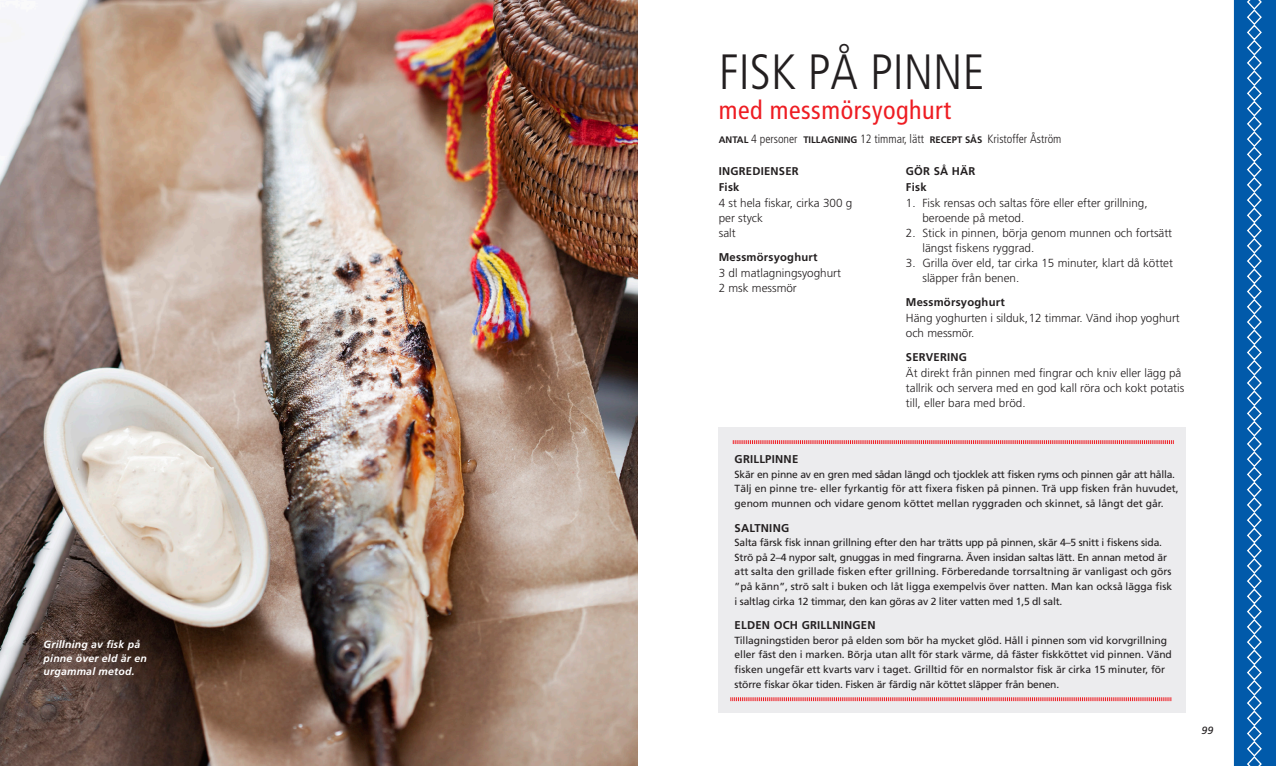
<style>
.page{position:relative;width:1276px;height:766px;background:#fff}
.page>*{position:absolute;margin:0;border:0;box-sizing:border-box;transform-origin:0 0}
.Receptrubbe{font:300 condensed 49.5px "Frutiger";color:#231f20}
.recept_rubbe_2{font:condensed 25.95px "Frutiger";letter-spacing:.02em;color:#ee1d23}
._4_personer{font:300 condensed 12px "Frutiger";color:#231f20}
.receptbeskrivning{font:300 11.7px/15px "Frutiger";color:#231f20}
.receptrubbe_i_löptex{font:700 11.25px "Frutiger";letter-spacing:.02em;color:#231f20}
.Rubbe_inforuta_recep{font:700 11.25px "Frutiger";letter-spacing:.02em;color:#231f20}
.GÖR_SÅ_HÄR{font:700 11.25px "Frutiger";letter-spacing:.02em;color:#231f20}
.Negativ_bildtext{font:italic 700 10.5px/13.5px "Frutiger";letter-spacing:.02em;color:#fff}
.t1{font:italic 10.5px "Frutiger";color:#231f20}
.Text_i_inforuta{font:10.35px/14.5px "Frutiger";letter-spacing:-.005em;color:#231f20}
.s1{font-weight:700;font-stretch:normal;font-size:9.45px}
</style>
<div class="page">
<img style="left:0;top:0;width:638px;height:765px">
<div style="left:719px;top:427px;width:467px;height:285px;background:#ececee"></div>
<svg style="left:730px;top:697px;width:441px;height:4px;background:#ec878b"></svg>
<svg style="left:732px;top:440px;width:442px;height:4px;background:#ec8488"></svg>
<div style="left:1234px;top:0;width:42px;height:765px;background:#015aaa"></div>
<svg style="left:1247px;top:0;width:15px;height:765px"></svg>
<p class="Negativ_bildtext" style="left:44px;top:637px;width:105px">Grillning av fisk på pinne över eld är en urgammal metod.</p>
<p class="Receptrubbe" style="left:719px;top:44px;width:267px">FISK PÅ PINNE</p>
<p class="recept_rubbe_2" style="left:719px;top:95px;width:234px">med messmörsyoghurt</p>
<p class="_4_personer" style="left:719px;top:132px;width:344px"><span class="s1">ANTAL</span> 4 personer <span class="s1">TILLAGNING</span> 12 timmar, lätt <span class="s1">RECEPT SÅS</span> Kristoffer Åström</p>
<p class="GÖR_SÅ_HÄR" style="left:719px;top:165px;width:81px">INGREDIENSER</p>
<p class="receptrubbe_i_löptex" style="left:719px;top:180px;width:22px">Fisk</p>
<p class="receptbeskrivning" style="left:719px;top:195px;width:135px">4 st hela fiskar, cirka 300 g per styck</p>
<p class="receptbeskrivning" style="left:719px;top:225px;width:18px">salt</p>
<p class="receptrubbe_i_löptex" style="left:719px;top:251px;width:100px">Messmörsyoghurt</p>
<p class="receptbeskrivning" style="left:719px;top:265px;width:124px">3 dl matlagningsyoghurt</p>
<p class="receptbeskrivning" style="left:719px;top:280px;width:80px">2 msk messmör</p>
<p class="GÖR_SÅ_HÄR" style="left:906px;top:165px;width:71px">GÖR SÅ HÄR</p>
<p class="receptrubbe_i_löptex" style="left:906px;top:180px;width:22px">Fisk</p>
<p class="receptbeskrivning" style="left:922px;top:195px;width:227px;text-indent:-16px">1. Fisk rensas och saltas före eller efter grillning, beroende på metod.</p>
<p class="receptbeskrivning" style="left:922px;top:225px;width:251px;text-indent:-16px">2. Stick in pinnen, börja genom munnen och fortsätt längst fiskens ryggrad.</p>
<p class="receptbeskrivning" style="left:922px;top:255px;width:252px;text-indent:-16px">3. Grilla över eld, tar cirka 15 minuter, klart då köttet släpper från benen.</p>
<p class="receptrubbe_i_löptex" style="left:906px;top:296px;width:100px">Messmörsyoghurt</p>
<p class="receptbeskrivning" style="left:906px;top:310px;width:275px">Häng yoghurten i silduk,12 timmar. Vänd ihop yoghurt och messmör.</p>
<p class="GÖR_SÅ_HÄR" style="left:906px;top:350px;width:62px">SERVERING</p>
<p class="receptbeskrivning" style="left:906px;top:366px;width:280px">Ät direkt från pinnen med fingrar och kniv eller lägg på tallrik och servera med en god kall röra och kokt potatis till, eller bara med bröd.</p>
<p class="Rubbe_inforuta_recep" style="left:734px;top:452px;width:65px">GRILLPINNE</p>
<p class="Text_i_inforuta" style="left:734px;top:466px;width:446px">Skär en pinne av en gren med sådan längd och tjocklek att fisken ryms och pinnen går att hålla.<br>Tälj en pinne tre- eller fyrkantig för att fixera fisken på pinnen. Trä upp fisken från huvudet, genom munnen och vidare genom köttet mellan ryggraden och skinnet, så långt det går.</p>
<p class="Rubbe_inforuta_recep" style="left:734px;top:521px;width:56px">SALTNING</p>
<p class="Text_i_inforuta" style="left:734px;top:535px;width:439px">Salta färsk fisk innan grillning efter den har trätts upp på pinnen, skär 4–5 snitt i fiskens sida.<br>Strö på 2–4 nypor salt, gnuggas in med fingrarna. Även insidan saltas lätt. En annan metod är att salta den grillade fisken efter grillning. Förberedande torrsaltning är vanligast och görs ”på känn”, strö salt i buken och låt ligga exempelvis över natten. Man kan också lägga fisk i saltlag cirka 12 timmar, den kan göras av 2 liter vatten med 1,5 dl salt.</p>
<p class="Rubbe_inforuta_recep" style="left:734px;top:618px;width:142px">ELDEN OCH GRILLNINGEN</p>
<p class="Text_i_inforuta" style="left:734px;top:632px;width:439px">Tillagningstiden beror på elden som bör ha mycket glöd. Håll i pinnen som vid korvgrillning eller fäst den i marken. Börja utan allt för stark värme, då fäster fiskköttet vid pinnen. Vänd fisken ungefär ett kvarts varv i taget. Grilltid för en normalstor fisk är cirka 15 minuter, för större fiskar ökar tiden. Fisken är färdig när köttet släpper från benen.</p>
<p class="t1" style="left:1201px;top:723px;width:13px">99</p>
</div>
